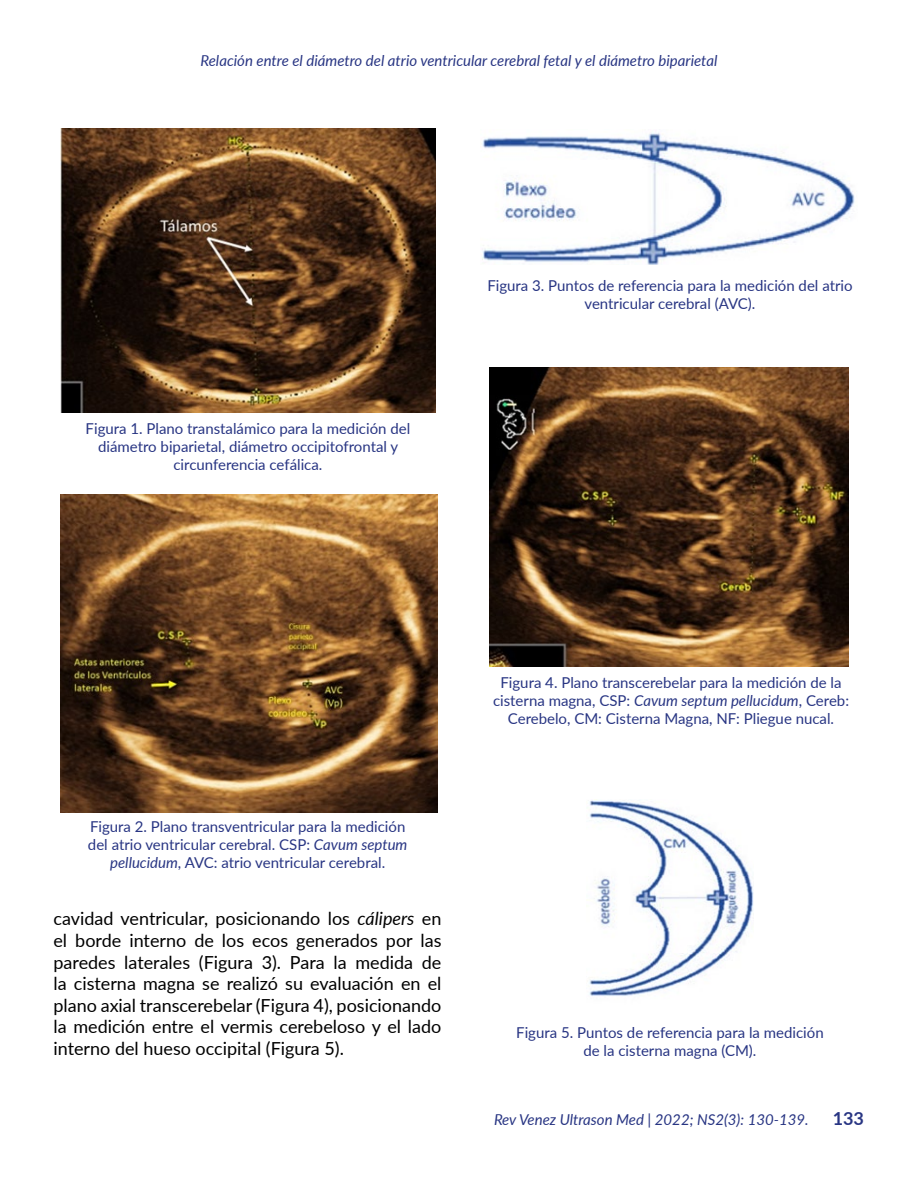
<style>
.page{position:relative;width:918px;height:1188px;background:#fff}
.page>*{position:absolute;margin:0;border:0;box-sizing:border-box;transform-origin:0 0}
.t1{font:18px/21.6px "Lato";color:#000;text-align:justify}
.t2{font:700 18px "Lato";color:#283583}
.t3{font:15px/18px "Lato";color:#283583;text-align:center}
.t4{font:italic 15px "Lato";color:#283583}
.s1{font-style:italic}
</style>
<div class="page">
<img style="left:61px;top:128px;width:375px;height:285px">
<img style="left:61px;top:495px;width:376px;height:317px">
<img style="left:482px;top:132px;width:373px;height:133px">
<img style="left:489px;top:368px;width:360px;height:298px">
<img style="left:589px;top:800px;width:165px;height:196px">
<p class="t4" style="left:201px;top:50px;width:518px">Relación entre el diámetro del atrio ventricular cerebral fetal y el diámetro biparietal</p>
<p class="t3" style="left:86px;top:419px;width:326px">Figura 1. Plano transtalámico para la medición del diámetro biparietal, diámetro occipitofrontal y circunferencia cefálica.</p>
<p class="t3" style="left:487px;top:276px;width:367px">Figura 3. Puntos de referencia para la medición del atrio ventricular cerebral (AVC).</p>
<p class="t3" style="left:88px;top:817px;width:321px">Figura 2. Plano transventricular para la medición del atrio ventricular cerebral. CSP: <span class="s1">Cavum septum pellucidum</span>, AVC: atrio ventricular cerebral.</p>
<p class="t1" style="left:53px;top:907px;width:389px">cavidad ventricular, posicionando los <span class="s1">cálipers</span> en el borde interno de los ecos generados por las paredes laterales (Figura 3). Para la medida de la cisterna magna se realizó su evaluación en el plano axial transcerebelar (Figura 4), posicionando la medición entre el vermis cerebeloso y el lado interno del hueso occipital (Figura 5).</p>
<p class="t3" style="left:493px;top:673px;width:358px">Figura 4. Plano transcerebelar para la medición de la cisterna magna, CSP: <span class="s1">Cavum septum pellucidum</span>, Cereb:<br>Cerebelo, CM: Cisterna Magna, NF: Pliegue nucal.</p>
<p class="t3" style="left:516px;top:1023px;width:309px">Figura 5. Puntos de referencia para la medición de la cisterna magna (CM).</p>
<p class="t4" style="left:494px;top:1109px;width:316px">Rev Venez Ultrason Med | 2022; NS2(3): 130-139.</p>
<p class="t2" style="left:833px;top:1105px;width:33px">133</p>
</div>
